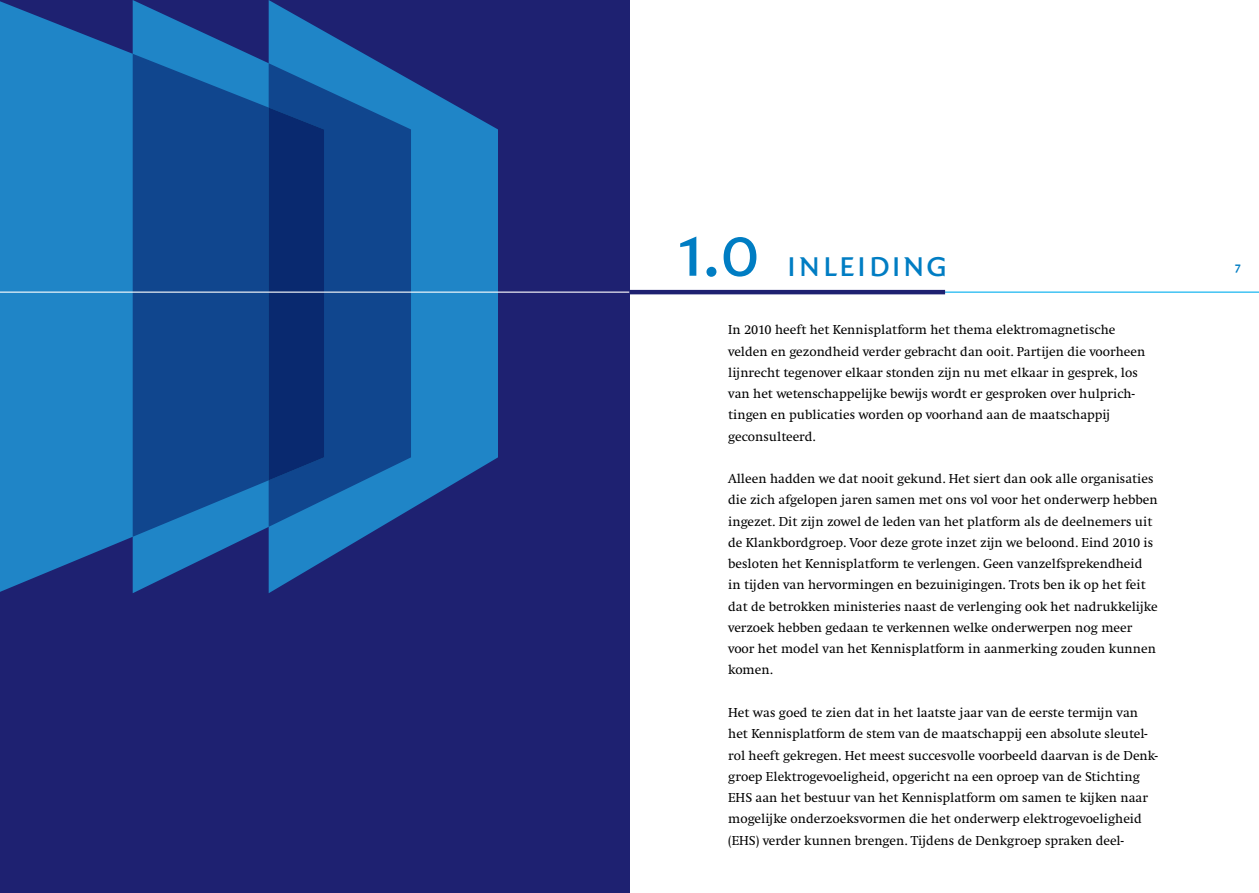
<style>
.page{position:relative;width:1259px;height:893px;background:#fff}
.page>*{position:absolute;margin:0;border:0;box-sizing:border-box;transform-origin:0 0}
.t1{font:76.5px "Quadraat Sans Small Caps";color:#007dc3}
.t2{font:37.5px "Quadraat Sans Small Caps";letter-spacing:.025em;color:#007dc3}
.t3{font:13.5px/21.3px "Swift EF";color:#000}
.t4{font:700 12px "Quadraat Sans";color:#007dc3}
</style>
<div class="page">
<hr style="left:629px;top:292px;width:630px;height:1px;background:#00aeef">
<div style="left:0;top:0;width:629px;height:893px;background:#1e2171"></div>
<svg style="left:0;top:0;width:498px;height:593px;fill:#1f85c7"></svg>
<svg style="left:133px;top:54px;width:136px;height:483px;background:#114c94"></svg>
<svg style="left:269px;top:63px;width:142px;height:464px;background:#135299"></svg>
<div style="left:269px;top:108px;width:55px;height:372px;background:#09296f"></div>
<hr style="left:0;top:292px;width:629px;height:1px;background:#fff">
<hr style="left:629px;top:290px;width:316px;height:4px;background:#1e2171">
<h1 class="t1" style="left:672px;top:209px;width:89px">1.0</h1>
<h2 class="t2" style="left:786px;top:243px;width:164px">inleiding</h2>
<p class="t3" style="left:728px;top:319px;width:419px">In 2010 heeft het Kennisplatform het thema elektromagnetische velden en gezondheid verder gebracht dan ooit. Partijen die voorheen lijnrecht tegenover elkaar stonden zijn nu met elkaar in gesprek, los van het wetenschappelijke bewijs wordt er gesproken over hulprich&shy;tingen en publicaties worden op voorhand aan de maatschappij geconsulteerd.</p>
<p class="t3" style="left:728px;top:468px;width:431px">Alleen hadden we dat nooit gekund. Het siert dan ook alle organisaties die zich afgelopen jaren samen met ons vol voor het onderwerp hebben ingezet. Dit zijn zowel de leden van het platform als de deelnemers uit de Klankbordgroep. Voor deze grote inzet zijn we beloond. Eind 2010 is besloten het Kennisplatform te verlengen. Geen vanzelfsprekendheid in tijden van hervormingen en bezuinigingen. Trots ben ik op het feit dat de betrokken ministeries naast de verlenging ook het nadrukkelijke verzoek hebben gedaan te verkennen welke onderwerpen nog meer voor het model van het Kennisplatform in aanmerking zouden kunnen komen.</p>
<p class="t3" style="left:728px;top:702px;width:431px">Het was goed te zien dat in het laatste jaar van de eerste termijn van het Kennisplatform de stem van de maatschappij een absolute sleutel&shy;rol heeft gekregen. Het meest succesvolle voorbeeld daarvan is de Denk&shy;groep Elektrogevoeligheid, opgericht na een oproep van de Stichting EHS aan het bestuur van het Kennisplatform om samen te kijken naar mogelijke onderzoeksvormen die het onderwerp elektrogevoeligheid (EHS) verder kunnen brengen. Tijdens de Denkgroep spraken deel-</p>
<p class="t4" style="left:1234px;top:260px;width:7px">7</p>
</div>
